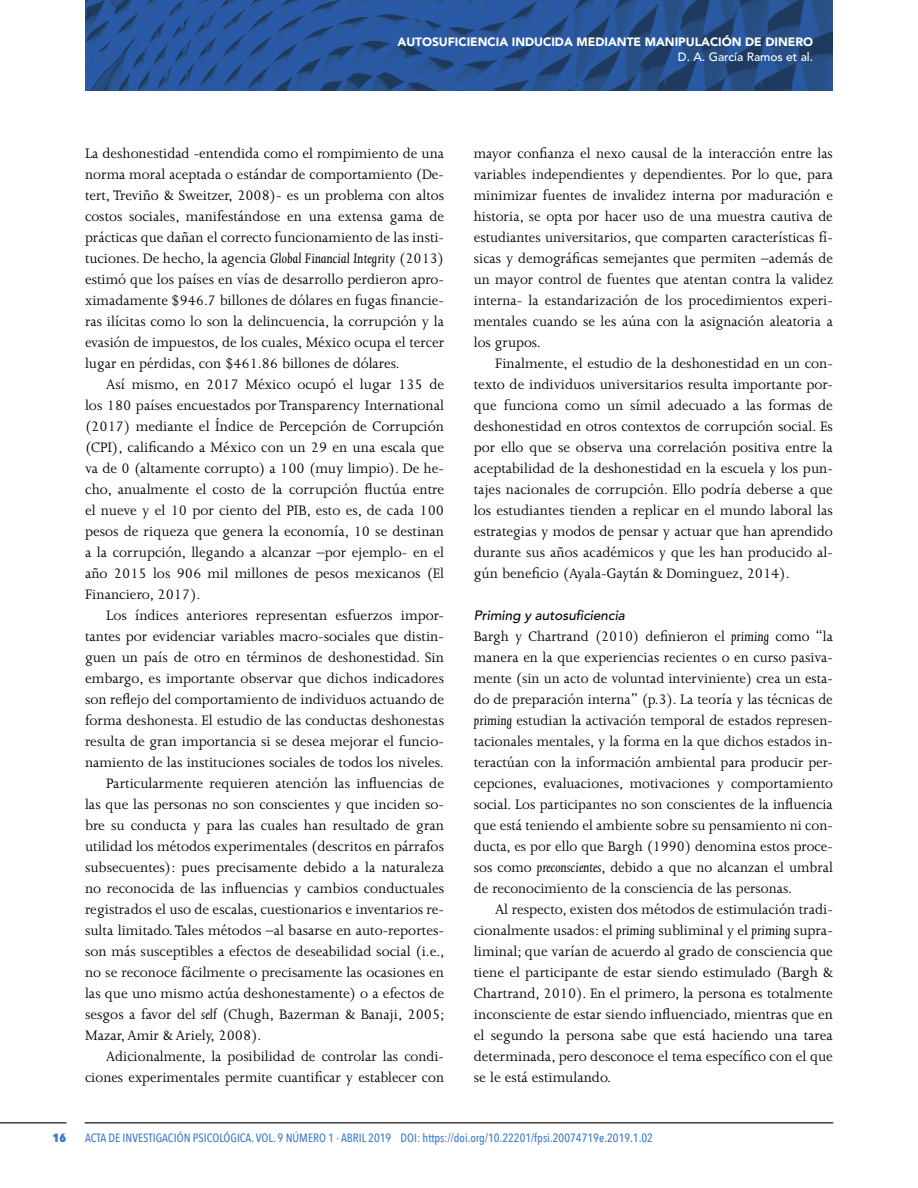
<style>
.page{position:relative;width:918px;height:1188px;background:#fff}
.page>*{position:absolute;margin:0;border:0;box-sizing:border-box;transform-origin:0 0}
.Texto_articulo_sangr{font:15.75px/21px "Joanna MT Std";color:#000;text-align:justify}
.Texto_articulo_1{font:15.75px/21px "Joanna MT Std";color:#000;text-align:justify}
.Subtitulos_2{font:italic 500 13.5px "Avenir LT Std";color:#000}
.t1{font:500 12px "Avenir Next Condensed";color:#407cc9}
.t2{font:900 12px "Avenir LT Std";color:#fff}
.t3{font:500 12px "Avenir LT Std";color:#fff}
.t4{font:800 12px "Avenir Next Condensed";color:#407cc9}
.s1{font-style:italic}
</style>
<div class="page">
<img style="left:85px;top:0;width:748px;height:91px">
<hr style="left:85px;top:1122px;width:748px;height:1px;background:#000">
<hr style="left:0;top:1122px;width:66px;height:1px;background:#000">
<p class="t2" style="left:397px;top:35px;width:417px">AUTOSUFICIENCIA INDUCIDA MEDIANTE MANIPULACIÓN DE DINERO</p>
<p class="t3" style="left:678px;top:50px;width:137px">D. A. García Ramos et al.</p>
<p class="Texto_articulo_1" style="left:85px;top:143px;width:361px">La deshonestidad -entendida como el rompimiento de una norma moral aceptada o estándar de comportamiento (De&shy;tert, Treviño &amp; Sweitzer, 2008)- es un problema con altos costos sociales, manifestándose en una extensa gama de prácticas que dañan el correcto funcionamiento de las insti&shy;tuciones. De hecho, la agencia <span class="s1">Global Financial Integrity</span> (2013) estimó que los países en vías de desarrollo perdieron apro&shy;ximadamente $946.7 billones de dólares en fugas financie&shy;ras ilícitas como lo son la delincuencia, la corrupción y la evasión de impuestos, de los cuales, México ocupa el tercer lugar en pérdidas, con $461.86 billones de dólares.</p>
<p class="Texto_articulo_sangr" style="left:85px;top:374px;width:361px;text-indent:21px">Así mismo, en 2017 México ocupó el lugar 135 de los 180 países encuestados por Transparency International (2017) mediante el Índice de Percepción de Corrupción (CPI), calificando a México con un 29 en una escala que va de 0 (altamente corrupto) a 100 (muy limpio). De he&shy;cho, anualmente el costo de la corrupción fluctúa entre el nueve y el 10 por ciento del PIB, esto es, de cada 100 pesos de riqueza que genera la economía, 10 se destinan a la corrupción, llegando a alcanzar –por ejemplo- en el año 2015 los 906 mil millones de pesos mexicanos (El Financiero, 2017).</p>
<p class="Texto_articulo_sangr" style="left:85px;top:605px;width:361px;text-indent:21px">Los índices anteriores representan esfuerzos impor&shy;tantes por evidenciar variables macro-sociales que distin&shy;guen un país de otro en términos de deshonestidad. Sin embargo, es importante observar que dichos indicadores son reflejo del comportamiento de individuos actuando de forma deshonesta. El estudio de las conductas deshonestas resulta de gran importancia si se desea mejorar el funcio&shy;namiento de las instituciones sociales de todos los niveles.</p>
<p class="Texto_articulo_sangr" style="left:85px;top:773px;width:361px;text-indent:21px">Particularmente requieren atención las influencias de las que las personas no son conscientes y que inciden so&shy;bre su conducta y para las cuales han resultado de gran utilidad los métodos experimentales (descritos en párrafos subsecuentes): pues precisamente debido a la naturaleza no reconocida de las influencias y cambios conductuales registrados el uso de escalas, cuestionarios e inventarios re&shy;sulta limitado. Tales métodos –al basarse en auto-reportes&shy;son más susceptibles a efectos de deseabilidad social (i.e., no se reconoce fácilmente o precisamente las ocasiones en las que uno mismo actúa deshonestamente) o a efectos de sesgos a favor del <span class="s1">self</span> (Chugh, Bazerman &amp; Banaji, 2005; Mazar, Amir &amp; Ariely, 2008).</p>
<p class="Texto_articulo_sangr" style="left:85px;top:1046px;width:361px;text-align:right">Adicionalmente, la posibilidad de controlar las condi&shy;ciones experimentales permite cuantificar y establecer con</p>
<p class="Texto_articulo_sangr" style="left:474px;top:143px;width:361px">mayor confianza el nexo causal de la interacción entre las variables independientes y dependientes. Por lo que, para minimizar fuentes de invalidez interna por maduración e historia, se opta por hacer uso de una muestra cautiva de estudiantes universitarios, que comparten características fí&shy;sicas y demográficas semejantes que permiten –además de un mayor control de fuentes que atentan contra la validez interna- la estandarización de los procedimientos experi&shy;mentales cuando se les aúna con la asignación aleatoria a los grupos.</p>
<p class="Texto_articulo_sangr" style="left:474px;top:353px;width:361px;text-indent:21px">Finalmente, el estudio de la deshonestidad en un con&shy;texto de individuos universitarios resulta importante por&shy;que funciona como un símil adecuado a las formas de deshonestidad en otros contextos de corrupción social. Es por ello que se observa una correlación positiva entre la aceptabilidad de la deshonestidad en la escuela y los pun&shy;tajes nacionales de corrupción. Ello podría deberse a que los estudiantes tienden a replicar en el mundo laboral las estrategias y modos de pensar y actuar que han aprendido durante sus años académicos y que les han producido al&shy;gún beneficio (Ayala-Gaytán &amp; Dominguez, 2014).</p>
<p class="Subtitulos_2" style="left:474px;top:607px;width:153px">Priming y autosuficiencia</p>
<p class="Texto_articulo_1" style="left:474px;top:626px;width:361px">Bargh y Chartrand (2010) definieron el <span class="s1">priming</span> como “la manera en la que experiencias recientes o en curso pasiva&shy;mente (sin un acto de voluntad interviniente) crea un esta&shy;do de preparación interna” (p.3). La teoría y las técnicas de <span class="s1">priming</span> estudian la activación temporal de estados represen&shy;tacionales mentales, y la forma en la que dichos estados in&shy;teractúan con la información ambiental para producir per&shy;cepciones, evaluaciones, motivaciones y comportamiento social. Los participantes no son conscientes de la influencia que está teniendo el ambiente sobre su pensamiento ni con&shy;ducta, es por ello que Bargh (1990) denomina estos proce&shy;sos como <span class="s1">preconscientes</span>, debido a que no alcanzan el umbral de reconocimiento de la consciencia de las personas.</p>
<p class="Texto_articulo_sangr" style="left:474px;top:899px;width:361px;text-indent:21px">Al respecto, existen dos métodos de estimulación tradi&shy;cionalmente usados: el <span class="s1">priming</span> subliminal y el <span class="s1">priming</span> supra&shy;liminal; que varían de acuerdo al grado de consciencia que tiene el participante de estar siendo estimulado (Bargh &amp; Chartrand, 2010). En el primero, la persona es totalmente inconsciente de estar siendo influenciado, mientras que en el segundo la persona sabe que está haciendo una tarea determinada, pero desconoce el tema específico con el que se le está estimulando.</p>
<p class="t4" style="left:53px;top:1130px;width:15px">16</p>
<p class="t1" style="left:85px;top:1130px;width:570px">ACTA DE INVESTIGACIÓN PSICOLÓGICA. VOL. 9 NÚMERO 1 · ABRIL 2019 DOI: https://doi.org/10.22201/fpsi.20074719e.2019.1.02</p>
</div>
